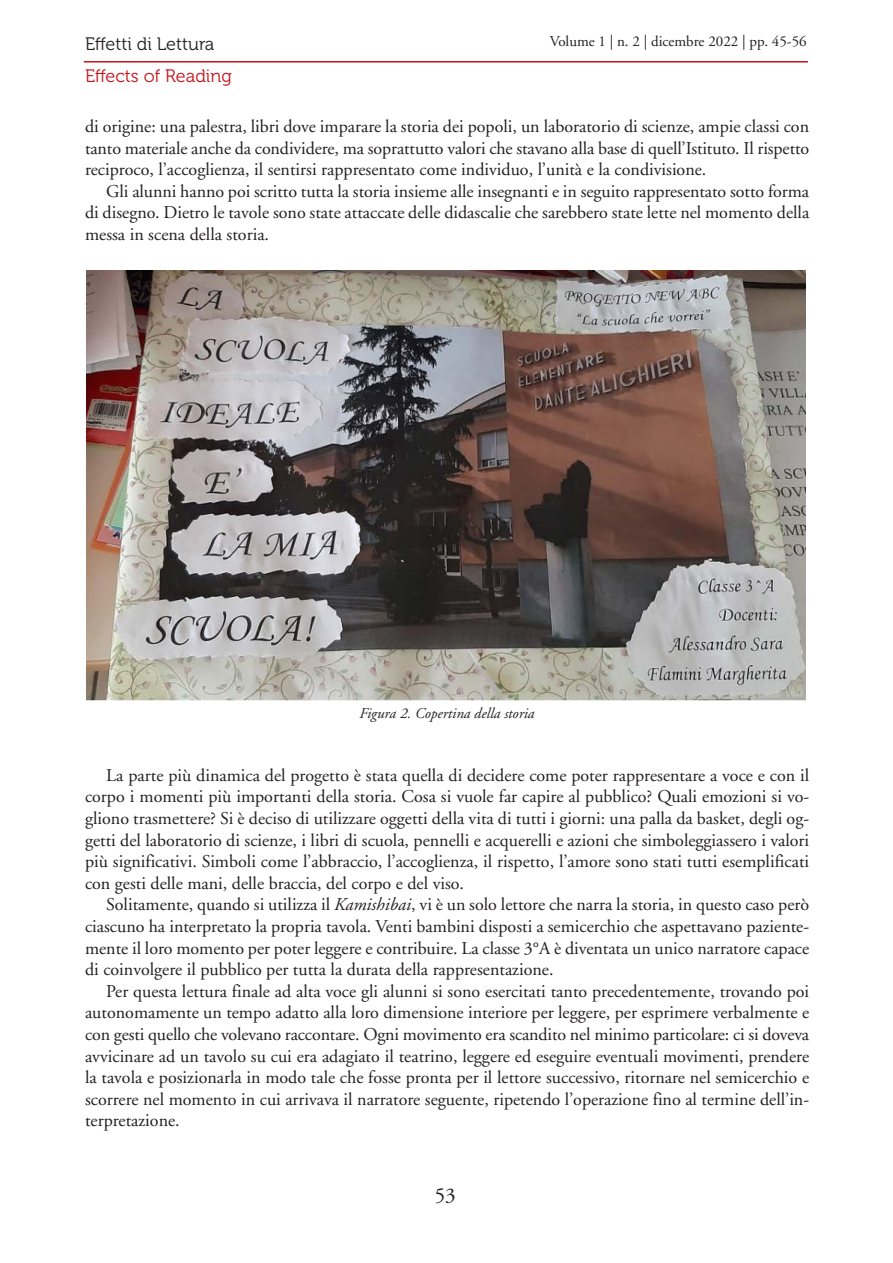
<style>
.page{position:relative;width:893px;height:1263px;background:#fff}
.page>*{position:absolute;margin:0;border:0;box-sizing:border-box;transform-origin:0 0}
.t1{font:21px "Adobe Garamond";color:#231f20}
.t2{font:18px/21.6px "Adobe Garamond";color:#231f20;text-align:justify}
.t3{font:18px "Museo 300";color:#231f20}
.t4{font:18px "Museo 300";color:#c6131b}
.t5{font:15px "Adobe Garamond";color:#231f20}
.t6{font:italic 15px "Adobe Garamond";color:#231f20}
.s1{font-style:italic}
</style>
<div class="page">
<img style="left:86px;top:270px;width:720px;height:430px">
<hr style="left:84px;top:61px;width:724px;height:2px;background:#c6131b">
<p class="t3" style="left:85px;top:37px;width:131px">Effetti di Lettura</p>
<p class="t5" style="left:550px;top:35px;width:258px">Volume 1 | n. 2 | dicembre 2022 | pp. 45-56</p>
<p class="t4" style="left:85px;top:69px;width:148px">Effects of Reading</p>
<p class="t2" style="left:85px;top:117px;width:726px">di origine: una palestra, libri dove imparare la storia dei popoli, un laboratorio di scienze, ampie classi con tanto materiale anche da condividere, ma soprattutto valori che stavano alla base di quell’Istituto. Il rispetto reciproco, l’accoglienza, il sentirsi rappresentato come individuo, l’unità e la condivisione.</p>
<p class="t2" style="left:85px;top:182px;width:726px;text-indent:21px">Gli alunni hanno poi scritto tutta la storia insieme alle insegnanti e in seguito rappresentato sotto forma di disegno. Dietro le tavole sono state attaccate delle didascalie che sarebbero state lette nel momento della messa in scena della storia.</p>
<p class="t6" style="left:360px;top:707px;width:176px">Figura 2. Copertina della storia</p>
<p class="t2" style="left:85px;top:766px;width:726px;text-indent:21px">La parte più dinamica del progetto è stata quella di decidere come poter rappresentare a voce e con il corpo i momenti più importanti della storia. Cosa si vuole far capire al pubblico? Quali emozioni si vo&shy;gliono trasmettere? Si è deciso di utilizzare oggetti della vita di tutti i giorni: una palla da basket, degli og&shy;getti del laboratorio di scienze, i libri di scuola, pennelli e acquerelli e azioni che simboleggiassero i valori più significativi. Simboli come l’abbraccio, l’accoglienza, il rispetto, l’amore sono stati tutti esemplificati con gesti delle mani, delle braccia, del corpo e del viso.</p>
<p class="t2" style="left:85px;top:895px;width:726px;text-indent:21px">Solitamente, quando si utilizza il <span class="s1">Kamishibai</span>, vi è un solo lettore che narra la storia, in questo caso però ciascuno ha interpretato la propria tavola. Venti bambini disposti a semicerchio che aspettavano paziente&shy;mente il loro momento per poter leggere e contribuire. La classe 3°A è diventata un unico narratore capace di coinvolgere il pubblico per tutta la durata della rappresentazione.</p>
<p class="t2" style="left:85px;top:982px;width:726px;text-indent:21px">Per questa lettura finale ad alta voce gli alunni si sono esercitati tanto precedentemente, trovando poi autonomamente un tempo adatto alla loro dimensione interiore per leggere, per esprimere verbalmente e con gesti quello che volevano raccontare. Ogni movimento era scandito nel minimo particolare: ci si doveva avvicinare ad un tavolo su cui era adagiato il teatrino, leggere ed eseguire eventuali movimenti, prendere la tavola e posizionarla in modo tale che fosse pronta per il lettore successivo, ritornare nel semicerchio e scorrere nel momento in cui arrivava il narratore seguente, ripetendo l’operazione fino al termine dell’in&shy;terpretazione.</p>
<p class="t1" style="left:435px;top:1187px;width:22px">53</p>
</div>
